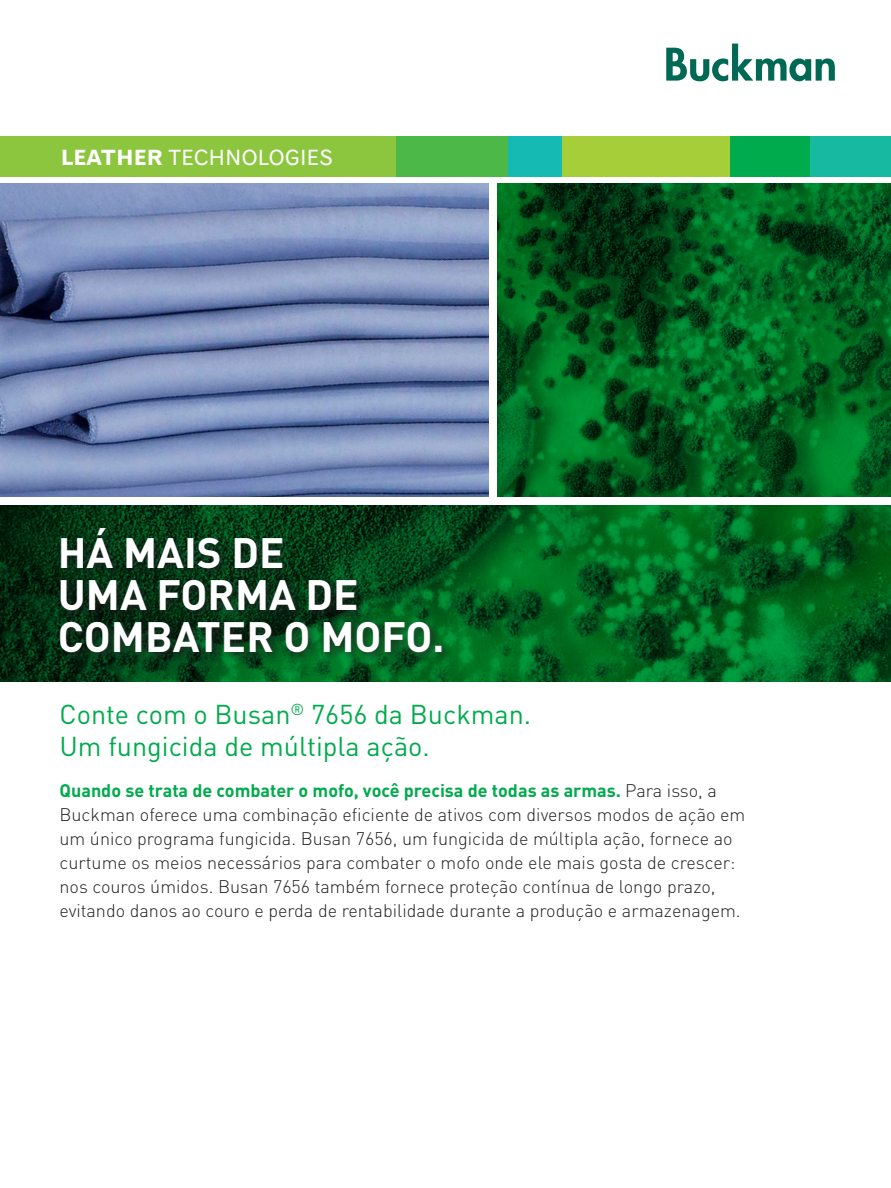
<style>
.page{position:relative;width:891px;height:1188px;background:#fff}
.page>*{position:absolute;margin:0;border:0;box-sizing:border-box;transform-origin:0 0}
.t1{font:700 42px/42px "DIN";color:#fff}
.t2{font:27px/32.4px "DIN";color:#00ab4d}
.t3{font:21px "Gothic 720 BT Roman B";letter-spacing:.02em;color:#fff}
.t4{font:300 18px/24px "DIN";color:#231f20}
.s1{font-family:"Gothic 720 BT Bold B"}
.s2{font-weight:700;color:#00ab4d}
</style>
<div class="page">
<div style="left:0;top:136px;width:396px;height:40px;background:#8bc63e"></div>
<div style="left:396px;top:136px;width:112px;height:40px;background:#4cb848"></div>
<div style="left:508px;top:136px;width:54px;height:40px;background:#15bbb3"></div>
<div style="left:810px;top:136px;width:81px;height:40px;background:#17baa1"></div>
<div style="left:562px;top:136px;width:168px;height:40px;background:#a6ce39"></div>
<div style="left:731px;top:136px;width:79px;height:40px;background:#00ab4d"></div>
<svg style="left:666px;top:44px;width:169px;height:37px"></svg>
<img style="left:0;top:184px;width:489px;height:313px">
<img style="left:497px;top:184px;width:394px;height:313px">
<img style="left:0;top:505px;width:891px;height:177px">
<div style="left:56px;top:524px;width:397px;height:139px;background:#231f20;opacity:.75"></div>
<p class="t3" style="left:58px;top:145px;width:277px"><span class="s1">LEATHER</span> TECHNOLOGIES</p>
<p class="t3" style="left:61px;top:145px;width:272px"><span class="s1">LEATHER</span> TECHNOLOGIES</p>
<h1 class="t1" style="left:58px;top:530px;width:388px">HÁ MAIS DE<br>UMA FORMA DE<br>COMBATER O MOFO.</h1>
<h2 class="t2" style="left:60px;top:697px;width:473px">Conte com o Busan<sup>®</sup> 7656 da Buckman.<br>Um fungicida de múltipla ação.</h2>
<p class="t4" style="left:60px;top:778px;width:687px"><span class="s2">Quando se trata de combater o mofo, você precisa de todas as armas.</span> Para isso, a Buckman oferece uma combinação eficiente de ativos com diversos modos de ação em um único programa fungicida. Busan 7656, um fungicida de múltipla ação, fornece ao curtume os meios necessários para combater o mofo onde ele mais gosta de crescer: nos couros úmidos. Busan 7656 também fornece proteção contínua de longo prazo, evitando danos ao couro e perda de rentabilidade durante a produção e armazenagem.</p>
</div>
